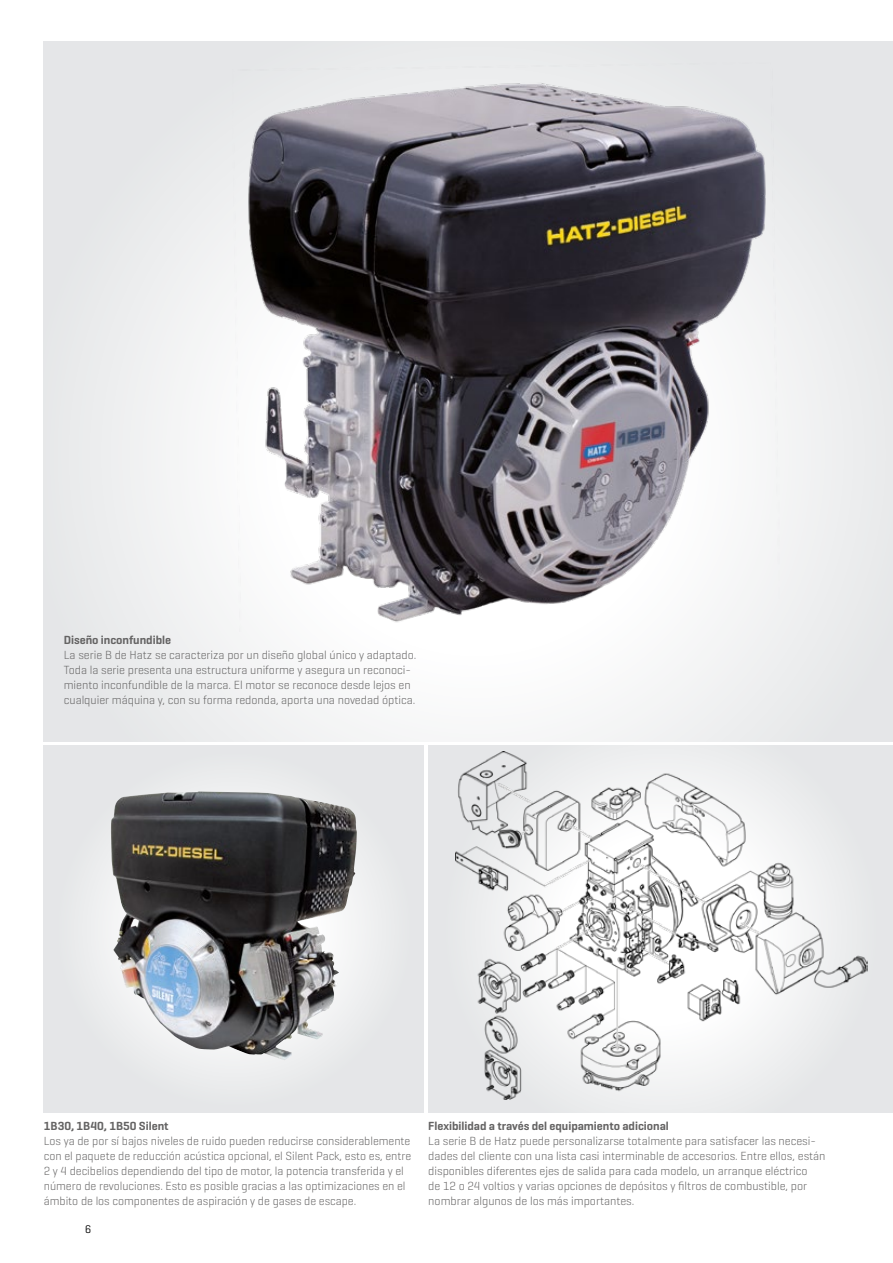
<style>
.page{position:relative;width:893px;height:1263px;background:#fff}
.page>*{position:absolute;margin:0;border:0;box-sizing:border-box;transform-origin:0 0}
.t1{font:300 12px/15px "Geogrotesque";color:#646363}
.t2{font:600 12px "Geogrotesque";color:#646363}
.t3{font:11.25px "Geogrotesque";color:#000}
</style>
<div class="page">
<div style="left:44px;top:41px;width:849px;height:700px;background:linear-gradient(to right,#f1f1f2,#f1f2f3)"></div>
<div style="left:428px;top:745px;width:465px;height:367px;background:#e5e6e8"></div>
<div style="left:44px;top:745px;width:380px;height:367px;background:#e5e6e8"></div>
<img style="left:456px;top:752px;width:412px;height:348px">
<img style="left:233px;top:63px;width:546px;height:568px">
<img style="left:111px;top:792px;width:228px;height:268px">
<p class="t2" style="left:64px;top:632px;width:109px">Diseño inconfundible</p>
<p class="t1" style="left:64px;top:647px;width:354px">La serie B de Hatz se caracteriza por un diseño global único y adaptado.<br>Toda la serie presenta una estructura uniforme y asegura un reconoci&shy;miento inconfundible de la marca. El motor se reconoce desde lejos en cualquier máquina y, con su forma redonda, aporta una novedad óptica.</p>
<p class="t2" style="left:44px;top:1118px;width:126px">1B30, 1B40, 1B50 Silent</p>
<p class="t1" style="left:44px;top:1132px;width:369px">Los ya de por sí bajos niveles de ruido pueden reducirse considerablemente con el paquete de reducción acústica opcional, el Silent Pack, esto es, entre 2 y 4 decibelios dependiendo del tipo de motor, la potencia transferida y el número de revoluciones. Esto es posible gracias a las optimizaciones en el ámbito de los componentes de aspiración y de gases de escape.</p>
<p class="t3" style="left:85px;top:1222px;width:8px">6</p>
<p class="t2" style="left:428px;top:1118px;width:242px">Flexibilidad a través del equipamiento adicional</p>
<p class="t1" style="left:428px;top:1133px;width:399px">La serie B de Hatz puede personalizarse totalmente para satisfacer las necesi&shy;dades del cliente con una lista casi interminable de accesorios. Entre ellos, están disponibles diferentes ejes de salida para cada modelo, un arranque eléctrico<br>de 12 o 24 voltios y varias opciones de depósitos y filtros de combustible, por nombrar algunos de los más importantes.</p>
</div>
